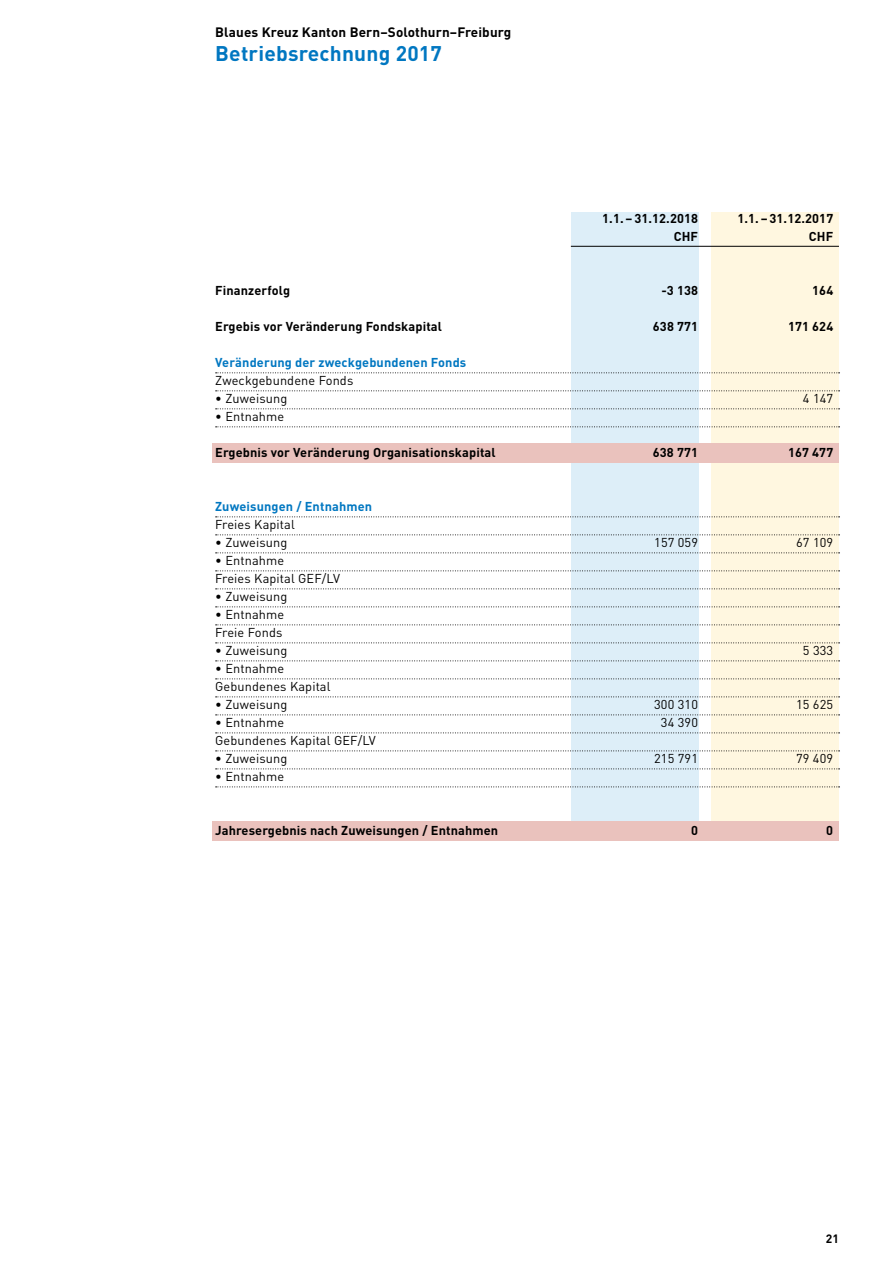
<style>
.page{position:relative;width:893px;height:1263px;background:#fff}
.page>*{position:absolute;margin:0;border:0;box-sizing:border-box;transform-origin:0 0}
.t1{font:700 21px "DIN";letter-spacing:.01em;color:#0077c1}
.t2{font:700 13.5px "DIN";letter-spacing:.01em;color:#000}
.t3{font:12.75px/18px "DIN";letter-spacing:.01em;color:#000}
.t4{font:700 12.75px "DIN";letter-spacing:.01em;color:#000}
.t5{font:700 12.75px "DIN";letter-spacing:.01em;color:#0077c1}
.t6{font:700 12px "DIN";color:#000}
</style>
<div class="page">
<div style="left:711px;top:213px;width:128px;height:628px;background:#fff7e0"></div>
<div style="left:571px;top:213px;width:128px;height:628px;background:#ddeef8"></div>
<div style="left:213px;top:443px;width:626px;height:19px;background:#eac2bd"></div>
<div style="left:213px;top:821px;width:626px;height:20px;background:#eac2bd"></div>
<svg style="left:216px;top:372px;width:624px;height:1px"></svg>
<svg style="left:216px;top:390px;width:624px;height:1px"></svg>
<svg style="left:216px;top:408px;width:624px;height:1px"></svg>
<svg style="left:216px;top:426px;width:624px;height:1px"></svg>
<svg style="left:216px;top:516px;width:624px;height:1px"></svg>
<svg style="left:216px;top:534px;width:624px;height:1px"></svg>
<svg style="left:216px;top:552px;width:624px;height:1px"></svg>
<svg style="left:216px;top:570px;width:624px;height:1px"></svg>
<svg style="left:216px;top:588px;width:624px;height:1px"></svg>
<svg style="left:216px;top:606px;width:624px;height:1px"></svg>
<svg style="left:216px;top:624px;width:624px;height:1px"></svg>
<svg style="left:216px;top:642px;width:624px;height:1px"></svg>
<svg style="left:216px;top:660px;width:624px;height:1px"></svg>
<svg style="left:216px;top:678px;width:624px;height:1px"></svg>
<svg style="left:216px;top:696px;width:624px;height:1px"></svg>
<svg style="left:216px;top:714px;width:624px;height:1px"></svg>
<svg style="left:216px;top:732px;width:624px;height:1px"></svg>
<svg style="left:216px;top:750px;width:624px;height:1px"></svg>
<svg style="left:216px;top:768px;width:624px;height:1px"></svg>
<svg style="left:216px;top:786px;width:624px;height:1px"></svg>
<hr style="left:571px;top:246px;width:268px;height:1px;background:#000">
<p class="t2" style="left:215px;top:23px;width:297px">Blaues Kreuz Kanton Bern–Solothurn–Freiburg</p>
<h1 class="t1" style="left:215px;top:39px;width:228px">Betriebsrechnung 2017</h1>
<p class="t4" style="left:602px;top:210px;width:97px">1.1. – 31.12.2018</p>
<p class="t4" style="left:737px;top:210px;width:97px">1.1. – 31.12.2017</p>
<p class="t4" style="left:674px;top:228px;width:26px">CHF</p>
<p class="t4" style="left:809px;top:228px;width:26px">CHF</p>
<p class="t4" style="left:215px;top:282px;width:77px">Finanzerfolg</p>
<p class="t4" style="left:661px;top:282px;width:38px">-3 138</p>
<p class="t4" style="left:812px;top:282px;width:23px">164</p>
<p class="t4" style="left:215px;top:318px;width:228px">Ergebis vor Veränderung Fondskapital</p>
<p class="t4" style="left:653px;top:318px;width:47px">638 771</p>
<p class="t4" style="left:788px;top:318px;width:47px">171 624</p>
<p class="t5" style="left:215px;top:354px;width:253px">Veränderung der zweckgebundenen Fonds</p>
<p class="t3" style="left:215px;top:371px;width:140px">Zweckgebundene Fonds</p>
<p class="t3" style="left:215px;top:389px;width:74px">• Zuweisung</p>
<p class="t3" style="left:803px;top:389px;width:32px">4 147</p>
<p class="t3" style="left:215px;top:407px;width:71px">• Entnahme</p>
<p class="t4" style="left:215px;top:444px;width:282px">Ergebnis vor Veränderung Organisationskapital</p>
<p class="t4" style="left:653px;top:444px;width:47px">638 771</p>
<p class="t4" style="left:788px;top:444px;width:47px">167 477</p>
<p class="t5" style="left:215px;top:498px;width:158px">Zuweisungen / Entnahmen</p>
<p class="t3" style="left:215px;top:515px;width:81px">Freies Kapital</p>
<p class="t3" style="left:215px;top:533px;width:74px">• Zuweisung</p>
<p class="t3" style="left:654px;top:533px;width:45px">157 059</p>
<p class="t3" style="left:796px;top:533px;width:39px">67 109</p>
<p class="t3" style="left:215px;top:551px;width:126px">• Entnahme<br>Freies Kapital GEF/LV</p>
<p class="t3" style="left:215px;top:587px;width:74px">• Zuweisung</p>
<p class="t3" style="left:215px;top:605px;width:71px">• Entnahme<br>Freie Fonds</p>
<p class="t3" style="left:215px;top:641px;width:74px">• Zuweisung</p>
<p class="t3" style="left:803px;top:641px;width:32px">5 333</p>
<p class="t3" style="left:215px;top:659px;width:117px">• Entnahme<br>Gebundenes Kapital</p>
<p class="t3" style="left:215px;top:695px;width:74px">• Zuweisung</p>
<p class="t3" style="left:654px;top:695px;width:45px">300 310</p>
<p class="t3" style="left:796px;top:695px;width:39px">15 625</p>
<p class="t3" style="left:215px;top:713px;width:71px">• Entnahme</p>
<p class="t3" style="left:661px;top:713px;width:39px">34 390</p>
<p class="t3" style="left:215px;top:731px;width:162px">Gebundenes Kapital GEF/LV</p>
<p class="t3" style="left:215px;top:749px;width:74px">• Zuweisung</p>
<p class="t3" style="left:654px;top:749px;width:45px">215 791</p>
<p class="t3" style="left:796px;top:749px;width:39px">79 409</p>
<p class="t3" style="left:215px;top:767px;width:71px">• Entnahme</p>
<p class="t4" style="left:215px;top:822px;width:285px">Jahresergebnis nach Zuweisungen / Entnahmen</p>
<p class="t4" style="left:691px;top:822px;width:8px">0</p>
<p class="t4" style="left:826px;top:822px;width:8px">0</p>
<p class="t6" style="left:826px;top:1231px;width:15px">21</p>
</div>
